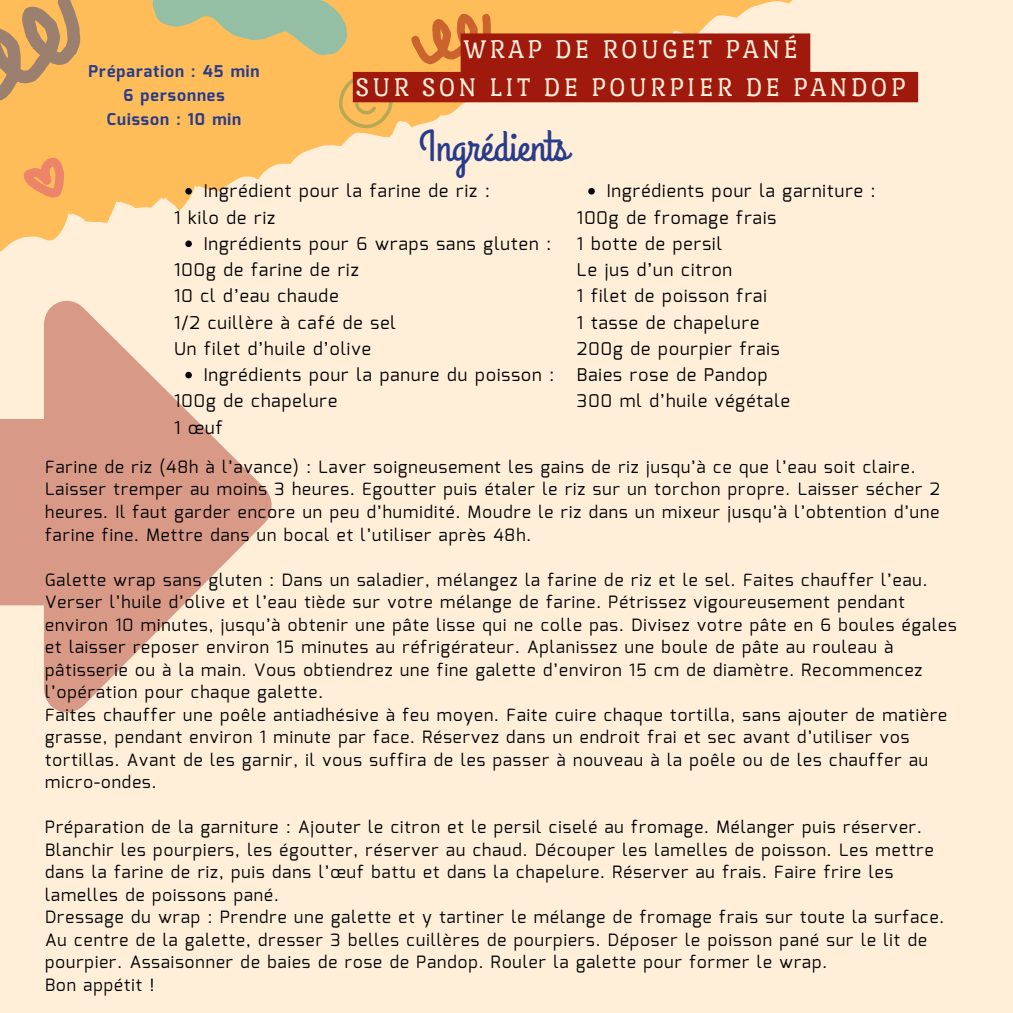
<style>
.page{position:relative;width:1013px;height:1013px;background:#fff}
.page>*{position:absolute;margin:0;border:0;box-sizing:border-box;transform-origin:0 0}
.t1{font:43.75px "Grand Hotel";color:#2a3c89}
.t2{font:27.5px/38.5px "Port Lligat Slab";letter-spacing:.125em;color:#ffefd9;text-align:center}
.t3{font:17.5px/26.2px "Mina";letter-spacing:.06em;color:#000}
.t4{font:16.88px/22.5px "Mina";letter-spacing:.06em;color:#000}
.t5{font:700 16.25px/24.4px "Mina";letter-spacing:.06em;color:#2a3c89;text-align:center}
</style>
<div class="page">
<div style="left:0;top:0;width:1012px;height:1012px;background:#ffefd9"></div>
<svg style="left:0;top:0;width:919px;height:301px"></svg>
<svg style="left:0;top:301px;width:272px;height:411px;fill:#d99987"></svg>
<svg style="left:0;top:0;width:101px;height:123px"></svg>
<svg style="left:21px;top:155px;width:49px;height:49px"></svg>
<svg style="left:185px;top:188px;width:7px;height:6px"></svg>
<svg style="left:185px;top:240px;width:7px;height:7px"></svg>
<svg style="left:185px;top:372px;width:7px;height:6px"></svg>
<svg style="left:588px;top:188px;width:7px;height:6px"></svg>
<svg style="left:147px;top:0;width:771px;height:131px"></svg>
<p class="t5" style="left:89px;top:59px;width:172px">Préparation : 45 min<br>6 personnes<br>Cuisson : 10 min</p>
<h2 class="t2" style="left:356px;top:29px;width:551px">WRAP DE ROUGET PANÉ<br>SUR SON LIT DE POURPIER DE PANDOP</h2>
<h1 class="t1" style="left:419px;top:119px;width:151px">Ingrédients</h1>
<p class="t3" style="left:204px;top:178px;width:287px">Ingrédient pour la farine de riz :</p>
<p class="t3" style="left:204px;top:231px;width:349px">Ingrédients pour 6 wraps sans gluten :</p>
<p class="t3" style="left:577px;top:178px;width:300px;text-indent:30px">Ingrédients pour la garniture :<br>100g de fromage frais<br>1 botte de persil<br>Le jus d’un citron<br>1 filet de poisson frai<br>1 tasse de chapelure<br>200g de pourpier frais<br>Baies rose de Pandop<br>300 ml d’huile végétale</p>
<p class="t3" style="left:174px;top:204px;width:103px">1 kilo de riz</p>
<p class="t3" style="left:174px;top:257px;width:223px">100g de farine de riz<br>10 cl d’eau chaude<br>1/2 cuillère à café de sel<br>Un filet d’huile d’olive</p>
<p class="t3" style="left:174px;top:388px;width:165px">100g de chapelure<br>1 œuf</p>
<p class="t4" style="left:45px;top:456px;width:896px">Farine de riz (48h à l’avance) : Laver soigneusement les gains de riz jusqu’à ce que l’eau soit claire.<br>Laisser tremper au moins 3 heures. Egoutter puis étaler le riz sur un torchon propre. Laisser sécher 2 heures. Il faut garder encore un peu d’humidité. Moudre le riz dans un mixeur jusqu’à l’obtention d’une farine fine. Mettre dans un bocal et l’utiliser après 48h.</p>
<p class="t4" style="left:45px;top:568px;width:912px">Galette wrap sans gluten : Dans un saladier, mélangez la farine de riz et le sel. Faites chauffer l’eau.<br>Verser l’huile d’olive et l’eau tiède sur votre mélange de farine. Pétrissez vigoureusement pendant environ 10 minutes, jusqu’à obtenir une pâte lisse qui ne colle pas. Divisez votre pâte en 6 boules égales et laisser reposer environ 15 minutes au réfrigérateur. Aplanissez une boule de pâte au rouleau à pâtisserie ou à la main. Vous obtiendrez une fine galette d’environ 15 cm de diamètre. Recommencez l’opération pour chaque galette.<br>Faites chauffer une poêle antiadhésive à feu moyen. Faite cuire chaque tortilla, sans ajouter de matière grasse, pendant environ 1 minute par face. Réservez dans un endroit frai et sec avant d’utiliser vos tortillas. Avant de les garnir, il vous suffira de les passer à nouveau à la poêle ou de les chauffer au micro-ondes.</p>
<p class="t4" style="left:45px;top:816px;width:900px">Préparation de la garniture : Ajouter le citron et le persil ciselé au fromage. Mélanger puis réserver.<br>Blanchir les pourpiers, les égoutter, réserver au chaud. Découper les lamelles de poisson. Les mettre dans la farine de riz, puis dans l’œuf battu et dans la chapelure. Réserver au frais. Faire frire les lamelles de poissons pané.<br>Dressage du wrap : Prendre une galette et y tartiner le mélange de fromage frais sur toute la surface.<br>Au centre de la galette, dresser 3 belles cuillères de pourpiers. Déposer le poisson pané sur le lit de pourpier. Assaisonner de baies de rose de Pandop. Rouler la galette pour former le wrap.<br>Bon appétit !</p>
<p class="t3" style="left:204px;top:362px;width:352px">Ingrédients pour la panure du poisson :</p>
</div>
